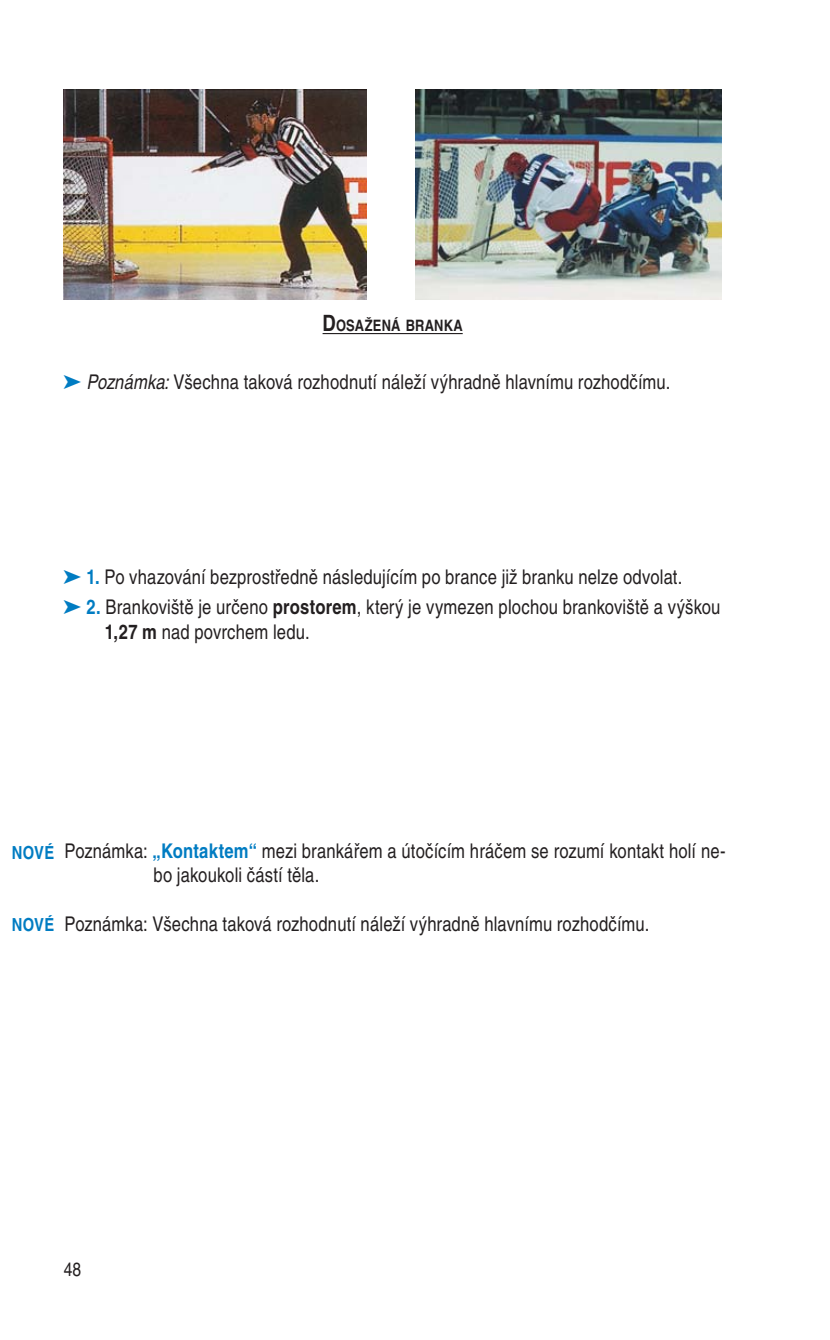
<style>
.page{position:relative;width:830px;height:1340px;background:#fff}
.page>*{position:absolute;margin:0;border:0;box-sizing:border-box;transform-origin:0 0}
.t1{font:condensed 20.25px/30.6px "Helvetica CE";letter-spacing:.01em;color:#231f20}
.t2{font:condensed 19.12px "Helvetica CE";color:#231f20}
.t3{font:700 condensed 18px "Helvetica CE";letter-spacing:.015em;color:#007cc2}
.t4{font:700 condensed 15.75px "Helvetica CE";letter-spacing:.01em;color:#231f20}
.s1{font-size:22.5px}
.s2{color:#007cc2}
.s3{font-style:italic}
.s4{font-weight:700;color:#007cc2}
.s5{font-weight:700}
</style>
<div class="page">
<img style="left:64px;top:89px;width:302px;height:211px">
<img style="left:415px;top:89px;width:306px;height:211px">
<hr style="left:322px;top:333px;width:140px;height:1px;background:#231f20">
<p class="t4" style="left:322px;top:320px;width:142px"><span class="s1">D</span>OSAŽENÁ BRANKA</p>
<p class="t1" style="left:63px;top:369px;width:608px"><span class="s2">➤</span> <span class="s3">Poznámka:</span> Všechna taková rozhodnutí náleží výhradně hlavnímu rozhod čímu.</p>
<p class="t1" style="left:63px;top:564px;width:658px"><span class="s2">➤</span> <span class="s4">1.</span> Po vhazování bezprostředně následujícím po brance již branku nelze odvolat.<br><span class="s2">➤</span> <span class="s4">2.</span> Brankoviště je určeno <span class="s5">prostorem</span>, který je vymezen plochou brankoviště a výškou</p>
<p class="t1" style="left:105px;top:618px;width:206px"><span class="s5">1,27 m</span> nad povrchem ledu.</p>
<p class="t3" style="left:12px;top:845px;width:44px">NOVÉ</p>
<p class="t3" style="left:12px;top:918px;width:44px">NOVÉ</p>
<p class="t1" style="left:153px;top:840px;width:573px;line-height:24.3px;text-indent:-89px">Poznámka: <span class="s4">„Kontaktem“</span> mezi brankářem a útočícím hráčem se rozumí kontakt holí ne&shy;bo jakoukoli částí těla.</p>
<p class="t1" style="left:64px;top:910px;width:586px">Poznámka: Všechna taková rozhodnutí náleží výhradně hlavnímu rozhod čímu.</p>
<p class="t2" style="left:64px;top:1262px;width:19px">48</p>
</div>
